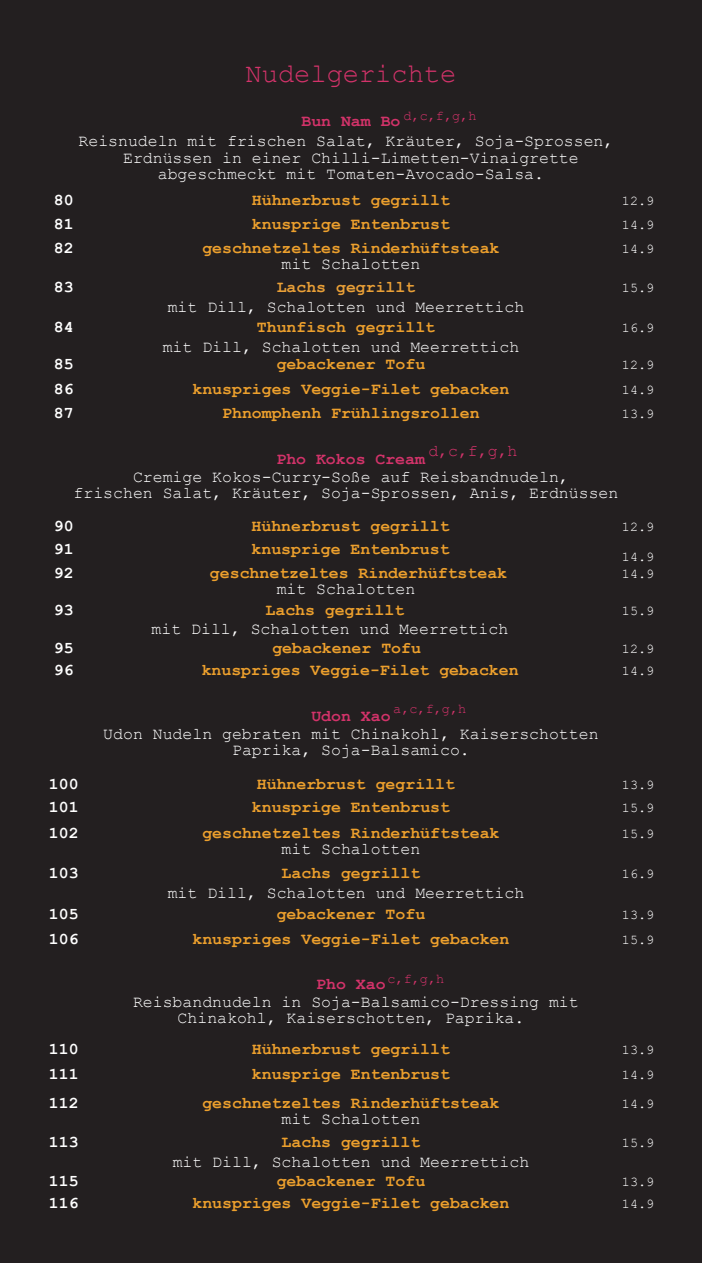
<style>
.page{position:relative;width:702px;height:1263px;background:#231f20}
.page>*{position:absolute;margin:0;border:0;box-sizing:border-box;transform-origin:0 0}
.t1{font:27px "Courier New";color:#d3336a}
.t2{font:16.5px/16px "Courier New";color:#fff;text-align:center}
.t3{font:700 16.5px "Courier New";color:#eda02d}
.t4{font:700 16.5px "Courier New";color:#fff}
.t5{font:700 16.5px "Courier New";color:#d3336a}
.t6{font:700 16.5px "Courier New";color:#eaa037}
.t7{font:16.5px "Courier New";color:#d3336a}
.t8{font:13.5px "Courier New";color:#fff}
.t9{font:13.5px "Courier New";color:#d3336a}
</style>
<div class="page">
<h1 class="t1" style="left:245px;top:57px;width:212px">Nudelgerichte</h1>
<p class="t5" style="left:301px;top:110px;width:100px">Bun Nam Bo</p>
<p class="t9" style="left:403px;top:107px;width:74px">d,c,f,g,h</p>
<p class="t2" style="left:78px;top:131px;width:536px;line-height:17.7px">Reisnudeln mit frischen Salat, Kräuter, Soja-Sprossen,<br>Erdnüssen in einer Chilli-Limetten-Vinaigrette</p>
<p class="t2" style="left:158px;top:165px;width:388px">abgeschmeckt mit Tomaten-Avocado-Salsa.</p>
<p class="t4" style="left:54px;top:190px;width:21px">80</p>
<p class="t3" style="left:252px;top:190px;width:200px">Hühnerbrust gegrillt</p>
<p class="t8" style="left:622px;top:193px;width:34px">12.9</p>
<p class="t4" style="left:54px;top:214px;width:21px">81</p>
<p class="t3" style="left:252px;top:214px;width:200px">knusprige Entenbrust</p>
<p class="t8" style="left:622px;top:216px;width:34px">14.9</p>
<p class="t4" style="left:54px;top:238px;width:21px">82</p>
<p class="t3" style="left:202px;top:238px;width:299px">geschnetzeltes Rinderhüftsteak</p>
<p class="t8" style="left:622px;top:240px;width:34px">14.9</p>
<p class="t2" style="left:281px;top:256px;width:140px">mit Schalotten</p>
<p class="t4" style="left:54px;top:277px;width:21px">83</p>
<p class="t6" style="left:277px;top:277px;width:140px">Lachs gegrillt</p>
<p class="t2" style="left:168px;top:298px;width:358px">mit Dill, Schalotten und Meerrettich</p>
<p class="t4" style="left:54px;top:317px;width:21px">84</p>
<p class="t3" style="left:257px;top:317px;width:180px">Thunfisch gegrillt</p>
<p class="t2" style="left:163px;top:338px;width:358px">mit Dill, Schalotten und Meerrettich</p>
<p class="t8" style="left:622px;top:280px;width:34px">15.9</p>
<p class="t8" style="left:622px;top:320px;width:34px">16.9</p>
<p class="t4" style="left:54px;top:354px;width:21px">85</p>
<p class="t3" style="left:277px;top:354px;width:150px">gebackener Tofu</p>
<p class="t8" style="left:622px;top:357px;width:34px">12.9</p>
<p class="t4" style="left:54px;top:378px;width:21px">86</p>
<p class="t3" style="left:192px;top:378px;width:318px">knuspriges Veggie-Filet gebacken</p>
<p class="t8" style="left:622px;top:381px;width:34px">14.9</p>
<p class="t4" style="left:54px;top:402px;width:21px">87</p>
<p class="t3" style="left:222px;top:402px;width:259px">Phnomphenh Frühlingsrollen</p>
<p class="t8" style="left:622px;top:405px;width:34px">13.9</p>
<p class="t7" style="left:428px;top:440px;width:91px">d,c,f,g,h</p>
<p class="t5" style="left:276px;top:448px;width:150px">Pho Kokos Cream</p>
<p class="t2" style="left:74px;top:468px;width:546px;text-align:left;text-indent:59px">Cremige Kokos-Curry-Soße auf Reisbandnudeln, frischen Salat, Kräuter, Soja-Sprossen, Anis, Erdnüssen</p>
<p class="t4" style="left:54px;top:515px;width:21px">90</p>
<p class="t3" style="left:251px;top:515px;width:200px">Hühnerbrust gegrillt</p>
<p class="t8" style="left:622px;top:518px;width:34px">12.9</p>
<p class="t4" style="left:54px;top:538px;width:21px">91</p>
<p class="t3" style="left:251px;top:538px;width:200px">knusprige Entenbrust</p>
<p class="t8" style="left:622px;top:549px;width:34px">14.9</p>
<p class="t4" style="left:54px;top:562px;width:21px">92</p>
<p class="t3" style="left:210px;top:562px;width:299px">geschnetzeltes Rinderhüftsteak</p>
<p class="t8" style="left:622px;top:565px;width:34px">14.9</p>
<p class="t2" style="left:277px;top:580px;width:140px">mit Schalotten</p>
<p class="t4" style="left:54px;top:599px;width:21px">93</p>
<p class="t3" style="left:265px;top:599px;width:140px">Lachs gegrillt</p>
<p class="t2" style="left:152px;top:621px;width:358px">mit Dill, Schalotten und Meerrettich</p>
<p class="t8" style="left:622px;top:602px;width:34px">15.9</p>
<p class="t4" style="left:54px;top:638px;width:21px">95</p>
<p class="t3" style="left:272px;top:638px;width:150px">gebackener Tofu</p>
<p class="t8" style="left:622px;top:640px;width:34px">12.9</p>
<p class="t4" style="left:54px;top:659px;width:21px">96</p>
<p class="t3" style="left:202px;top:659px;width:318px">knuspriges Veggie-Filet gebacken</p>
<p class="t8" style="left:622px;top:662px;width:34px">14.9</p>
<p class="t9" style="left:393px;top:700px;width:74px">a,c,f,g,h</p>
<p class="t5" style="left:311px;top:706px;width:81px">Udon Xao</p>
<p class="t2" style="left:103px;top:725px;width:497px">Udon Nudeln gebraten mit Chinakohl, Kaiserschotten<br>Paprika, Soja-Balsamico.</p>
<p class="t4" style="left:49px;top:774px;width:31px">100</p>
<p class="t3" style="left:257px;top:774px;width:200px">Hühnerbrust gegrillt</p>
<p class="t8" style="left:622px;top:776px;width:34px">13.9</p>
<p class="t4" style="left:49px;top:823px;width:31px">102</p>
<p class="t3" style="left:202px;top:823px;width:299px">geschnetzeltes Rinderhüftsteak</p>
<p class="t8" style="left:622px;top:826px;width:34px">15.9</p>
<p class="t2" style="left:281px;top:840px;width:140px">mit Schalotten</p>
<p class="t4" style="left:49px;top:797px;width:31px">101</p>
<p class="t3" style="left:252px;top:797px;width:200px">knusprige Entenbrust</p>
<p class="t8" style="left:622px;top:800px;width:34px">15.9</p>
<p class="t4" style="left:49px;top:862px;width:31px">103</p>
<p class="t3" style="left:281px;top:862px;width:140px">Lachs gegrillt</p>
<p class="t2" style="left:168px;top:884px;width:358px">mit Dill, Schalotten und Meerrettich</p>
<p class="t8" style="left:622px;top:865px;width:34px">16.9</p>
<p class="t4" style="left:49px;top:904px;width:31px">105</p>
<p class="t3" style="left:277px;top:904px;width:150px">gebackener Tofu</p>
<p class="t8" style="left:622px;top:906px;width:34px">13.9</p>
<p class="t4" style="left:49px;top:928px;width:31px">106</p>
<p class="t3" style="left:192px;top:928px;width:318px">knuspriges Veggie-Filet gebacken</p>
<p class="t8" style="left:622px;top:931px;width:34px">15.9</p>
<p class="t5" style="left:316px;top:974px;width:71px">Pho Xao</p>
<p class="t2" style="left:133px;top:993px;width:447px">Reisbandnudeln in Soja-Balsamico-Dressing mit<br>Chinakohl, Kaiserschotten, Paprika.</p>
<p class="t9" style="left:387px;top:970px;width:58px">c,f,g,h</p>
<p class="t4" style="left:49px;top:1038px;width:31px">110</p>
<p class="t3" style="left:252px;top:1038px;width:200px">Hühnerbrust gegrillt</p>
<p class="t8" style="left:622px;top:1041px;width:34px">13.9</p>
<p class="t4" style="left:49px;top:1064px;width:31px">111</p>
<p class="t3" style="left:252px;top:1064px;width:200px">knusprige Entenbrust</p>
<p class="t8" style="left:622px;top:1067px;width:34px">14.9</p>
<p class="t4" style="left:49px;top:1092px;width:31px">112</p>
<p class="t3" style="left:202px;top:1092px;width:299px">geschnetzeltes Rinderhüftsteak</p>
<p class="t8" style="left:622px;top:1095px;width:34px">14.9</p>
<p class="t2" style="left:281px;top:1110px;width:140px">mit Schalotten</p>
<p class="t4" style="left:49px;top:1132px;width:31px">113</p>
<p class="t3" style="left:281px;top:1132px;width:140px">Lachs gegrillt</p>
<p class="t2" style="left:173px;top:1153px;width:358px">mit Dill, Schalotten und Meerrettich</p>
<p class="t8" style="left:622px;top:1135px;width:34px">15.9</p>
<p class="t4" style="left:49px;top:1171px;width:31px">115</p>
<p class="t3" style="left:277px;top:1171px;width:150px">gebackener Tofu</p>
<p class="t8" style="left:622px;top:1173px;width:34px">13.9</p>
<p class="t4" style="left:49px;top:1193px;width:31px">116</p>
<p class="t3" style="left:192px;top:1193px;width:318px">knuspriges Veggie-Filet gebacken</p>
<p class="t8" style="left:622px;top:1196px;width:34px">14.9</p>
</div>
